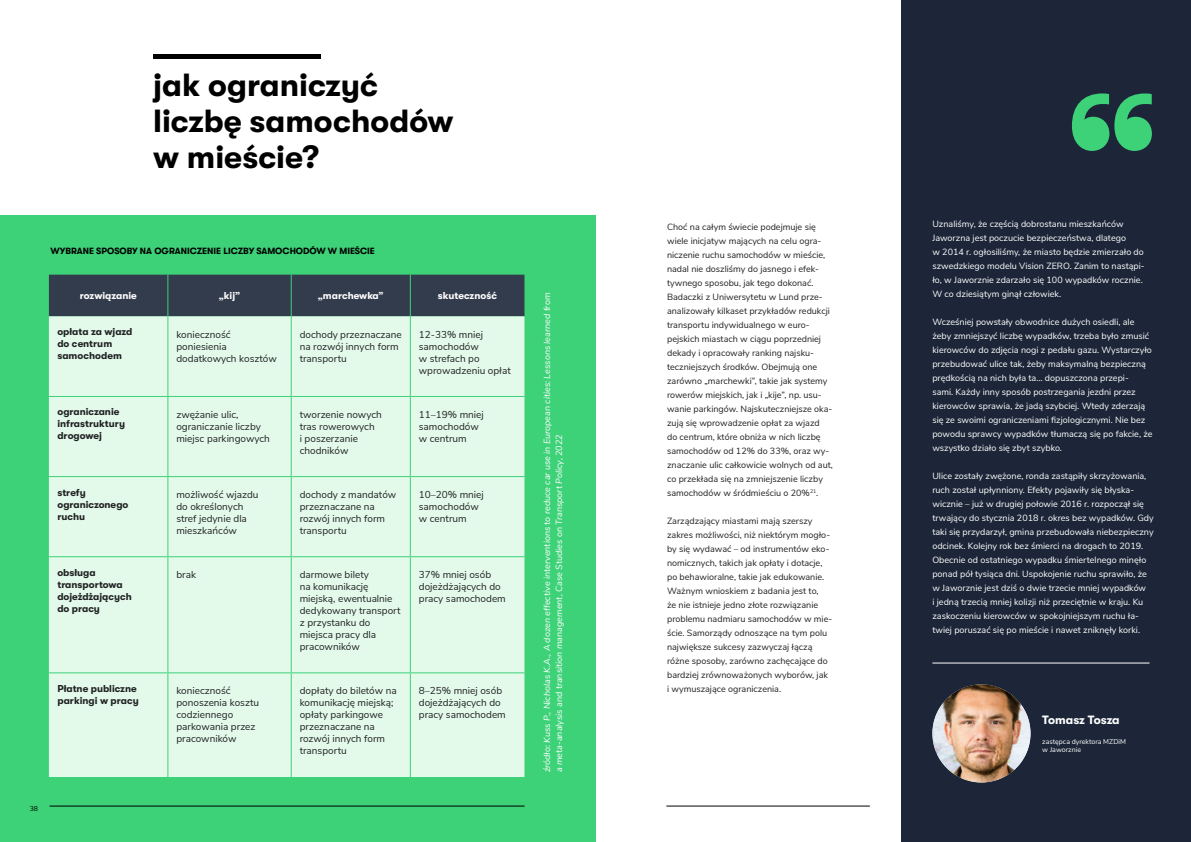
<style>
.page{position:relative;width:1191px;height:842px;background:#fff}
.page>*{position:absolute;margin:0;border:0;box-sizing:border-box;transform-origin:0 0}
.Nagłówek_1{font:700 32px/36px "GT Walsheim";color:#000}
.Nunito_-_tekst_podst{font:700 12px "GT Walsheim";letter-spacing:-.015em;color:#fff}
.Normal_wrd_11{font:10px/12px "Nunito Sans";color:#202122}
.Normal_wrd_10{font:700 10px/12px "GT Walsheim";color:#202122}
.Normal_wrd_10-2{font:10px/12px "Nunito Sans";color:#202122}
.Normal_wrd_10-3{font:700 10px "GT Walsheim";color:#fff}
.Normal_wrd_10-4{font:9px/14px "Nunito Sans";color:#fff}
.Normal_wrd_11-2{font:9px/14px "Nunito Sans";color:#202122}
.Subtitle_wrd_4{font:italic 9px/12px "Nunito Sans";color:#fff}
.Normal_wrd_10-5{font:700 9px "GT Walsheim";color:#000}
.Nunito_-_tekst_podst-2{font:7px/8px "Nunito Sans";color:#fff}
.t1{font:7px "Nunito Sans";color:#000}
</style>
<div class="page">
<div style="left:901px;top:0;width:290px;height:842px;background:#1c2638"></div>
<div style="left:0;top:215px;width:595px;height:627px;background:#3dd178"></div>
<hr style="left:153px;top:55px;width:168px;height:4px;background:#000">
<hr style="left:932px;top:662px;width:217px;height:1px;background:#fff">
<img style="left:932px;top:684px;width:98px;height:98px;border-radius:49px">
<div style="left:49px;top:275px;width:475px;height:41px;background:#333c4c"></div>
<div style="left:49px;top:316px;width:475px;height:461px;background:#e3faeb"></div>
<hr style="left:167px;top:275px;width:1px;height:41px;background:#3dd178">
<hr style="left:291px;top:275px;width:1px;height:41px;background:#3dd178">
<hr style="left:410px;top:275px;width:1px;height:41px;background:#3dd178">
<hr style="left:49px;top:396px;width:119px;height:1px;background:#3dd178">
<hr style="left:168px;top:396px;width:123px;height:1px;background:#3dd178">
<hr style="left:291px;top:396px;width:119px;height:1px;background:#3dd178">
<hr style="left:410px;top:396px;width:114px;height:1px;background:#3dd178">
<hr style="left:49px;top:476px;width:119px;height:1px;background:#3dd178">
<hr style="left:168px;top:476px;width:123px;height:1px;background:#3dd178">
<hr style="left:291px;top:476px;width:119px;height:1px;background:#3dd178">
<hr style="left:410px;top:476px;width:114px;height:1px;background:#3dd178">
<hr style="left:49px;top:556px;width:119px;height:1px;background:#3dd178">
<hr style="left:168px;top:556px;width:123px;height:1px;background:#3dd178">
<hr style="left:291px;top:556px;width:119px;height:1px;background:#3dd178">
<hr style="left:410px;top:556px;width:114px;height:1px;background:#3dd178">
<hr style="left:49px;top:672px;width:119px;height:1px;background:#3dd178">
<hr style="left:168px;top:672px;width:123px;height:1px;background:#3dd178">
<hr style="left:291px;top:672px;width:119px;height:1px;background:#3dd178">
<hr style="left:410px;top:672px;width:114px;height:1px;background:#3dd178">
<hr style="left:167px;top:316px;width:1px;height:80px;background:#3dd178">
<hr style="left:291px;top:316px;width:1px;height:80px;background:#3dd178">
<hr style="left:410px;top:316px;width:1px;height:80px;background:#3dd178">
<hr style="left:167px;top:397px;width:1px;height:79px;background:#3dd178">
<hr style="left:291px;top:397px;width:1px;height:79px;background:#3dd178">
<hr style="left:410px;top:397px;width:1px;height:79px;background:#3dd178">
<hr style="left:167px;top:477px;width:1px;height:79px;background:#3dd178">
<hr style="left:291px;top:477px;width:1px;height:79px;background:#3dd178">
<hr style="left:410px;top:477px;width:1px;height:79px;background:#3dd178">
<hr style="left:167px;top:557px;width:1px;height:115px;background:#3dd178">
<hr style="left:291px;top:557px;width:1px;height:115px;background:#3dd178">
<hr style="left:410px;top:557px;width:1px;height:115px;background:#3dd178">
<hr style="left:167px;top:673px;width:1px;height:104px;background:#3dd178">
<hr style="left:291px;top:673px;width:1px;height:104px;background:#3dd178">
<hr style="left:410px;top:673px;width:1px;height:104px;background:#3dd178">
<svg style="left:1072px;top:93px;width:79px;height:58px"></svg>
<hr style="left:666px;top:806px;width:204px;height:1px;background:#000">
<p class="Nagłówek_1" style="left:153px;top:67px;width:302px">jak ograniczyć liczbę samochodów w mieście?</p>
<p class="Normal_wrd_10-5" style="left:50px;top:245px;width:326px">WYBRANE SPOSOBY NA OGRANICZENIE LICZBY SAMOCHODÓW W MIEŚCIE</p>
<p class="Normal_wrd_10-3" style="left:80px;top:290px;width:59px">rozwiązanie</p>
<p class="Normal_wrd_10-3" style="left:219px;top:290px;width:23px">„kij”</p>
<p class="Normal_wrd_10-3" style="left:318px;top:290px;width:67px">„marchewka”</p>
<p class="Normal_wrd_10-3" style="left:438px;top:290px;width:61px">skuteczność</p>
<p class="Normal_wrd_10" style="left:57px;top:326px;width:77px">opłata za wjazd do centrum samochodem</p>
<p class="Normal_wrd_11" style="left:176px;top:328px;width:102px">konieczność poniesienia dodatkowych kosztów</p>
<p class="Normal_wrd_11" style="left:300px;top:328px;width:104px">dochody przeznaczane na rozwój innych form transportu</p>
<p class="Normal_wrd_10-2" style="left:419px;top:328px;width:93px">12-33% mniej samochodów<br>w strefach po wprowadzeniu opłat</p>
<p class="Normal_wrd_10" style="left:57px;top:406px;width:69px">ograniczanie infrastruktury drogowej</p>
<p class="Normal_wrd_11" style="left:176px;top:408px;width:95px">zwężanie ulic, ograniczanie liczby miejsc parkingowych</p>
<p class="Normal_wrd_11" style="left:300px;top:408px;width:84px">tworzenie nowych tras rowerowych<br>i poszerzanie chodników</p>
<p class="Normal_wrd_11" style="left:419px;top:408px;width:66px">11–19% mniej samochodów w centrum</p>
<p class="Normal_wrd_10" style="left:57px;top:486px;width:72px">strefy ograniczonego ruchu</p>
<p class="Normal_wrd_11" style="left:176px;top:488px;width:84px">możliwość wjazdu do określonych stref jedynie dla mieszkańców</p>
<p class="Normal_wrd_11" style="left:300px;top:488px;width:98px">dochody z mandatów przeznaczane na rozwój innych form transportu</p>
<p class="Normal_wrd_11" style="left:419px;top:488px;width:66px">10–20% mniej samochodów w centrum</p>
<p class="Normal_wrd_10" style="left:57px;top:566px;width:76px">obsługa transportowa dojeżdżających do pracy</p>
<p class="Normal_wrd_10-2" style="left:176px;top:568px;width:21px">brak</p>
<p class="Normal_wrd_11" style="left:300px;top:568px;width:102px">darmowe bilety<br>na komunikację miejską, ewentualnie dedykowany transport z przystanku do miejsca pracy dla pracowników</p>
<p class="Normal_wrd_11" style="left:419px;top:568px;width:88px">37% mniej osób dojeżdżających do pracy samochodem</p>
<p class="Normal_wrd_10" style="left:57px;top:682px;width:83px">Płatne publiczne parkingi w pracy</p>
<p class="Normal_wrd_11" style="left:176px;top:684px;width:84px">konieczność ponoszenia kosztu codziennego parkowania przez pracowników</p>
<p class="Normal_wrd_11" style="left:300px;top:684px;width:99px">dopłaty do biletów na komunikację miejską; opłaty parkingowe przeznaczane na rozwój innych form transportu</p>
<p class="Normal_wrd_11" style="left:419px;top:684px;width:88px">8–25% mniej osób dojeżdżających do pracy samochodem</p>
<p class="t1" style="left:30px;top:804px;width:10px">38</p>
<p class="Subtitle_wrd_4" style="left:540px;top:772px;width:481px;rotate:-90deg">źródło: Kuss P., Nicholas K.A., A dozen effective interventions to reduce car use in European cities: Lessons learned from a meta-analysis and transition management, Case Studies on Transport Policy, 2022</p>
<p class="Normal_wrd_11-2" style="left:667px;top:220px;width:167px">Choć na całym świecie podejmuje się wiele inicjatyw mających na celu ogra&shy;niczenie ruchu samochodów w mieście, nadal nie doszliśmy do jasnego i efek&shy;tywnego sposobu, jak tego dokonać.<br>Badaczki z Uniwersytetu w Lund prze&shy;analizowały kilkaset przykładów redukcji transportu indywidualnego w euro&shy;pejskich miastach w ciągu poprzedniej dekady i opracowały ranking najsku&shy;teczniejszych środków. Obejmują one zarówno „marchewki”, takie jak systemy rowerów miejskich, jak i „kije”, np. usu&shy;wanie parkingów. Najskuteczniejsze oka&shy;zują się wprowadzenie opłat za wjazd<br>do centrum, które obniża w nich liczbę samochodów od 12% do 33%, oraz wy&shy;znaczanie ulic całkowicie wolnych od aut, co przekłada się na zmniejszenie liczby samochodów w śródmieściu o 20%<sup>21</sup>.</p>
<p class="Normal_wrd_11-2" style="left:667px;top:514px;width:167px">Zarządzający miastami mają szerszy zakres możliwości, niż niektórym mogło&shy;by się wydawać – od instrumentów eko&shy;nomicznych, takich jak opłaty i dotacje, po behawioralne, takie jak edukowanie.<br>Ważnym wnioskiem z badania jest to,<br>że nie istnieje jedno złote rozwiązanie problemu nadmiaru samochodów w mie&shy;ście. Samorządy odnoszące na tym polu największe sukcesy zazwyczaj łączą różne sposoby, zarówno zachęcające do bardziej zrównoważonych wyborów, jak i wymuszające ograniczenia.</p>
<p class="Normal_wrd_10-4" style="left:932px;top:217px;width:214px">Uznaliśmy, że częścią dobrostanu mieszkańców Jaworzna jest poczucie bezpieczeństwa, dlatego<br>w 2014 r. ogłosiliśmy, że miasto będzie zmierzało do szwedzkiego modelu Vision ZERO. Zanim to nastąpi&shy;ło, w Jaworznie zdarzało się 100 wypadków rocznie.<br>W co dziesiątym ginął człowiek.</p>
<p class="Normal_wrd_10-4" style="left:932px;top:315px;width:222px">Wcześniej powstały obwodnice dużych osiedli, ale żeby zmniejszyć liczbę wypadków, trzeba było zmusić kierowców do zdjęcia nogi z pedału gazu. Wystarczyło przebudować ulice tak, żeby maksymalną bezpieczną prędkością na nich była ta… dopuszczona przepi-<br>sami. Każdy inny sposób postrzegania jezdni przez kierowców sprawia, że jadą szybciej. Wtedy zderzają się ze swoimi ograniczeniami fizjologicznymi. Nie bez powodu sprawcy wypadków tłumaczą się po fakcie, że wszystko działo się zbyt szybko.</p>
<p class="Normal_wrd_10-4" style="left:932px;top:469px;width:223px">Ulice zostały zwężone, ronda zastąpiły skrzyżowania, ruch został upłynniony. Efekty pojawiły się błyska&shy;wicznie – już w drugiej połowie 2016 r. rozpoczął się trwający do stycznia 2018 r. okres bez wypadków. Gdy taki się przydarzył, gmina przebudowała niebezpieczny odcinek. Kolejny rok bez śmierci na drogach to 2019.<br>Obecnie od ostatniego wypadku śmiertelnego minęło ponad pół tysiąca dni. Uspokojenie ruchu sprawiło, że w Jaworznie jest dziś o dwie trzecie mniej wypadków<br>i jedną trzecią mniej kolizji niż przeciętnie w kraju. Ku zaskoczeniu kierowców w spokojniejszym ruchu ła&shy;twiej poruszać się po mieście i nawet zniknęły korki.</p>
<p class="Nunito_-_tekst_podst" style="left:1042px;top:713px;width:79px">Tomasz Tosza</p>
<p class="Nunito_-_tekst_podst-2" style="left:1042px;top:737px;width:85px">zastępca dyrektora MZDiM w Jaworznie</p>
</div>
